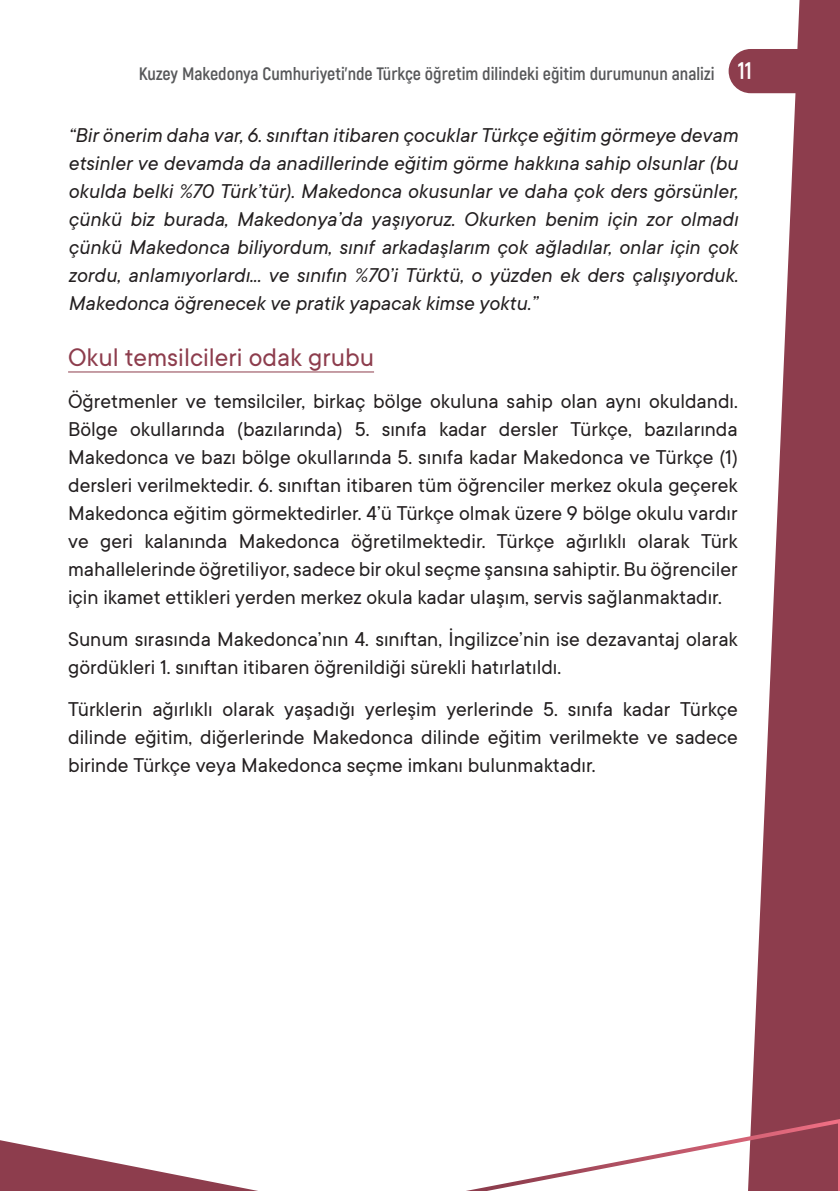
<style>
.page{position:relative;width:840px;height:1191px;background:#fff}
.page>*{position:absolute;margin:0;border:0;box-sizing:border-box;transform-origin:0 0}
.Mal_podnaslov_potcrtan{font:28px "TT Commons";color:#8d3d4d}
.Tekst{font:22px/28px "TT Commons";color:#231f20;text-align:justify}
.Tekst-2{font:italic 22px/28px "TT Commons";color:#231f20;text-align:justify}
.t1{font:700 18px "Akrobat";color:#57585a}
.s1{font-size:24px;color:#fff}
</style>
<div class="page">
<svg style="left:748px;top:0;width:91px;height:1116px;fill:#8d3d4d"></svg>
<svg style="left:466px;top:1116px;width:373px;height:75px"></svg>
<svg style="left:0;top:1140px;width:258px;height:51px"></svg>
<div style="left:728px;top:49px;width:111px;height:44px;background:#8d3d4d;border-radius:22px"></div>
<hr style="left:68px;top:371px;width:306px;height:1px;background:#8d3d4d">
<p class="t1" style="left:139px;top:62px;width:614px">Kuzey Makedonya Cumhuriyeti’nde Türkçe öğretim dilindeki eğitim durumunun analizi <span class="s1">11</span></p>
<p class="Tekst-2" style="left:68px;top:120px;width:671px">“Bir önerim daha var, 6. sınıftan itibaren çocuklar Türkçe eğitim görmeye devam etsinler ve devamda da anadillerinde eğitim görme hakkına sahip olsunlar (bu okulda belki %70 Türk’tür). Makedonca okusunlar ve daha çok ders görsünler, çünkü biz burada, Makedonya’da yaşıyoruz. Okurken benim için zor olmadı çünkü Makedonca biliyordum, sınıf arkadaşlarım çok ağladılar, onlar için çok zordu, anlamıyorlardı... ve sınıfın %70’i Türktü, o yüzden ek ders çalışıyorduk.<br>Makedonca öğrenecek ve pratik yapacak kimse yoktu.”</p>
<p class="Mal_podnaslov_potcrtan" style="left:68px;top:339px;width:307px">Okul temsilcileri odak grubu</p>
<p class="Tekst" style="left:68px;top:387px;width:671px">Öğretmenler ve temsilciler, birkaç bölge okuluna sahip olan aynı okuldandı.<br>Bölge okullarında (bazılarında) 5. sınıfa kadar dersler Türkçe, bazılarında Makedonca ve bazı bölge okullarında 5. sınıfa kadar Makedonca ve Türkçe (1) dersleri verilmektedir. 6. sınıftan itibaren tüm öğrenciler merkez okula geçerek Makedonca eğitim görmektedirler. 4’ü Türkçe olmak üzere 9 bölge okulu vardır ve geri kalanında Makedonca öğretilmektedir. Türkçe ağırlıklı olarak Türk mahallelerinde öğretiliyor, sadece bir okul seçme şansına sahiptir. Bu öğrenciler için ikamet ettikleri yerden merkez okula kadar ulaşım, servis sağlanmaktadır.</p>
<p class="Tekst" style="left:68px;top:625px;width:671px">Sunum sırasında Makedonca’nın 4. sınıftan, İngilizce’nin ise dezavantaj olarak gördükleri 1. sınıftan itibaren öğrenildiği sürekli hatırlatıldı.</p>
<p class="Tekst" style="left:68px;top:695px;width:671px">Türklerin ağırlıklı olarak yaşadığı yerleşim yerlerinde 5. sınıfa kadar Türkçe dilinde eğitim, diğerlerinde Makedonca dilinde eğitim verilmekte ve sadece birinde Türkçe veya Makedonca seçme imkanı bulunmaktadır.</p>
</div>
